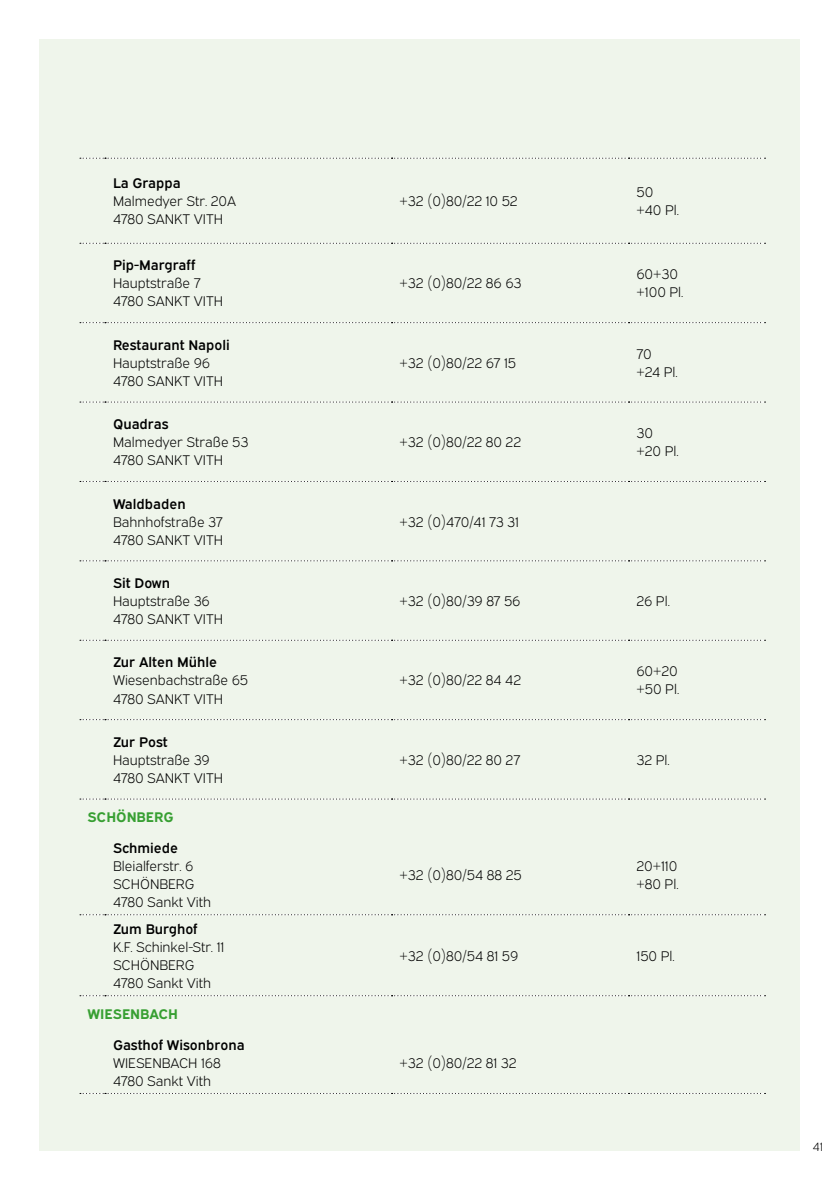
<style>
.page{position:relative;width:840px;height:1191px;background:#fff}
.page>*{position:absolute;margin:0;border:0;box-sizing:border-box;transform-origin:0 0}
.t1{font:14px/18px "Expressway Lt";color:#000}
.t2{font:14px "Expressway Sb";color:#000}
.t3{font:700 14px "Expressway Rg";color:#379f32}
.t4{font:12px "Expressway Lt";color:#000}
</style>
<div class="page">
<div style="left:40px;top:40px;width:759px;height:1111px;background:#eff5eb"></div>
<svg style="left:80px;top:158px;width:685px;height:1px"></svg>
<svg style="left:80px;top:243px;width:685px;height:1px"></svg>
<svg style="left:80px;top:322px;width:685px;height:1px"></svg>
<svg style="left:80px;top:401px;width:685px;height:1px"></svg>
<svg style="left:80px;top:481px;width:685px;height:1px"></svg>
<svg style="left:80px;top:560px;width:685px;height:1px"></svg>
<svg style="left:80px;top:640px;width:685px;height:1px"></svg>
<svg style="left:80px;top:719px;width:685px;height:1px"></svg>
<svg style="left:80px;top:798px;width:685px;height:1px"></svg>
<svg style="left:80px;top:914px;width:685px;height:1px"></svg>
<svg style="left:80px;top:995px;width:685px;height:1px"></svg>
<svg style="left:80px;top:1093px;width:685px;height:1px"></svg>
<p class="t2" style="left:113px;top:172px;width:69px">La Grappa</p>
<p class="t1" style="left:113px;top:191px;width:125px">Malmedyer Str. 20A<br>4780 SANKT VITH</p>
<p class="t1" style="left:399px;top:191px;width:119px">+32 (0)80/22 10 52</p>
<p class="t1" style="left:636px;top:182px;width:44px">50 +40 Pl.</p>
<p class="t2" style="left:113px;top:254px;width:84px">Pip-Margraff</p>
<p class="t1" style="left:113px;top:273px;width:112px">Hauptstraße 7<br>4780 SANKT VITH</p>
<p class="t1" style="left:399px;top:273px;width:123px">+32 (0)80/22 86 63</p>
<p class="t1" style="left:636px;top:264px;width:48px">60+30 +100 Pl.</p>
<p class="t2" style="left:113px;top:334px;width:118px">Restaurant Napoli</p>
<p class="t1" style="left:113px;top:352px;width:112px">Hauptstraße 96<br>4780 SANKT VITH</p>
<p class="t1" style="left:399px;top:352px;width:118px">+32 (0)80/22 67 15</p>
<p class="t1" style="left:636px;top:343px;width:43px">70 +24 Pl.</p>
<p class="t2" style="left:113px;top:413px;width:57px">Quadras</p>
<p class="t1" style="left:113px;top:432px;width:137px">Malmedyer Straße 53<br>4780 SANKT VITH</p>
<p class="t1" style="left:399px;top:432px;width:123px">+32 (0)80/22 80 22</p>
<p class="t1" style="left:636px;top:423px;width:44px">30 +20 Pl.</p>
<p class="t2" style="left:113px;top:493px;width:74px">Waldbaden</p>
<p class="t1" style="left:113px;top:511px;width:112px">Bahnhofstraße 37<br>4780 SANKT VITH</p>
<p class="t1" style="left:399px;top:511px;width:121px">+32 (0)470/41 73 31</p>
<p class="t2" style="left:113px;top:572px;width:59px">Sit Down</p>
<p class="t1" style="left:113px;top:591px;width:112px">Hauptstraße 36<br>4780 SANKT VITH</p>
<p class="t1" style="left:399px;top:591px;width:122px">+32 (0)80/39 87 56</p>
<p class="t1" style="left:636px;top:591px;width:35px">26 Pl.</p>
<p class="t2" style="left:113px;top:651px;width:106px">Zur Alten Mühle</p>
<p class="t1" style="left:113px;top:670px;width:137px">Wiesenbachstraße 65<br>4780 SANKT VITH</p>
<p class="t1" style="left:399px;top:670px;width:123px">+32 (0)80/22 84 42</p>
<p class="t1" style="left:636px;top:661px;width:44px">60+20 +50 Pl.</p>
<p class="t2" style="left:113px;top:731px;width:56px">Zur Post</p>
<p class="t1" style="left:113px;top:749px;width:112px">Hauptstraße 39<br>4780 SANKT VITH</p>
<p class="t1" style="left:399px;top:749px;width:122px">+32 (0)80/22 80 27</p>
<p class="t1" style="left:636px;top:749px;width:35px">32 Pl.</p>
<p class="t3" style="left:87px;top:806px;width:88px">SCHÖNBERG</p>
<p class="t2" style="left:113px;top:837px;width:67px">Schmiede</p>
<p class="t1" style="left:113px;top:855px;width:100px">Bleialferstr. 6<br>SCHÖNBERG<br>4780 Sankt Vith</p>
<p class="t1" style="left:399px;top:864px;width:124px">+32 (0)80/54 88 25</p>
<p class="t1" style="left:636px;top:855px;width:43px">20+110 +80 Pl.</p>
<p class="t2" style="left:113px;top:918px;width:86px">Zum Burghof</p>
<p class="t1" style="left:113px;top:936px;width:113px">K.F. Schinkel-Str. 11<br>SCHÖNBERG<br>4780 Sankt Vith</p>
<p class="t1" style="left:399px;top:945px;width:120px">+32 (0)80/54 81 59</p>
<p class="t1" style="left:636px;top:945px;width:40px">150 Pl.</p>
<p class="t3" style="left:87px;top:1002px;width:92px">WIESENBACH</p>
<p class="t2" style="left:113px;top:1033px;width:133px">Gasthof Wisonbrona</p>
<p class="t1" style="left:113px;top:1052px;width:109px">WIESENBACH 168<br>4780 Sankt Vith</p>
<p class="t1" style="left:399px;top:1052px;width:118px">+32 (0)80/22 81 32</p>
<p class="t4" style="left:812px;top:1138px;width:12px">41</p>
</div>
